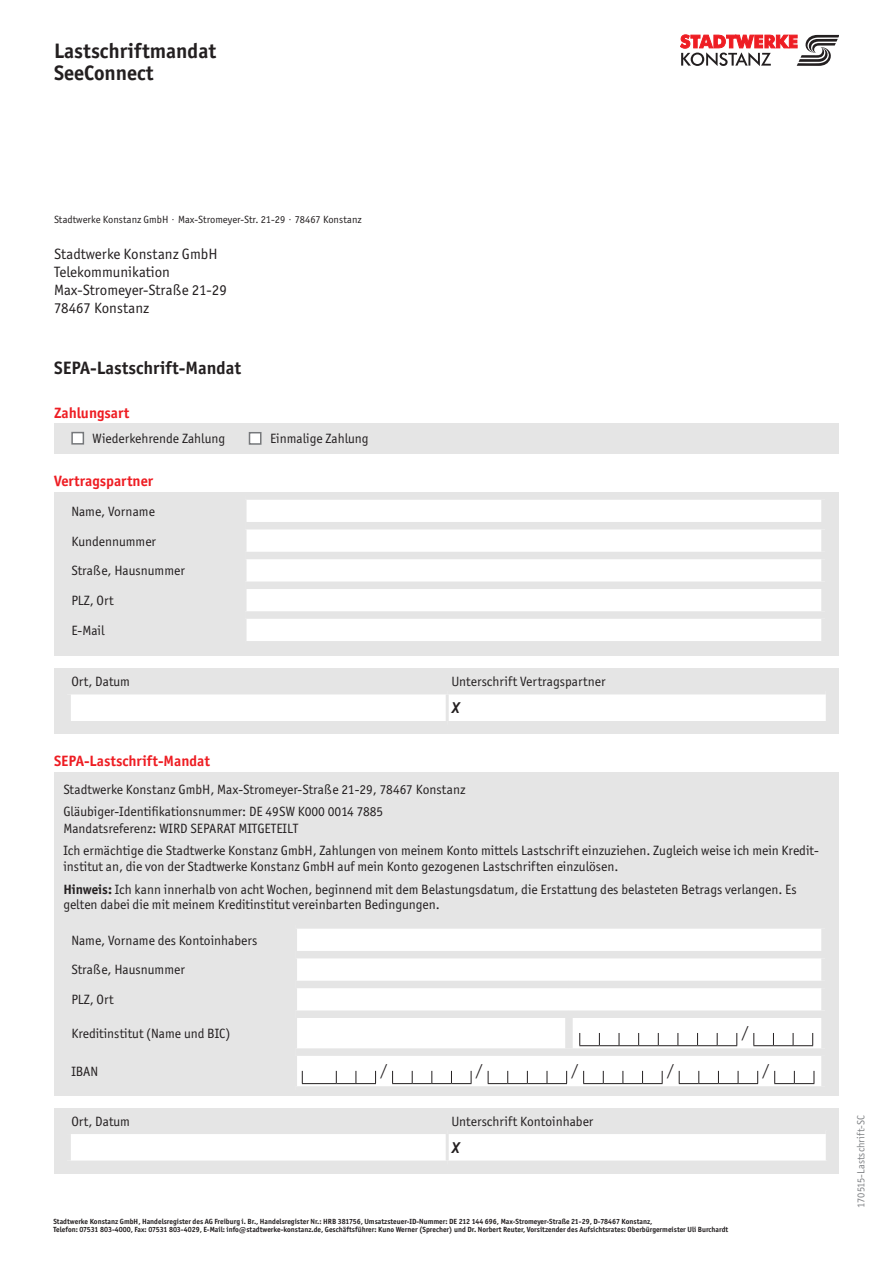
<style>
.page{position:relative;width:893px;height:1263px;background:#fff}
.page>*{position:absolute;margin:0;border:0;box-sizing:border-box;transform-origin:0 0}
.t1{font:700 21px/22.5px "Officina Sans ITC Std";color:#231f20}
.t2{font:700 18px "Officina Sans ITC Std";color:#231f20}
.t3{font:15px/18px "Officina Sans ITC Std";color:#231f20}
.t4{font:700 15px "Officina Sans ITC Std";color:#ee1d23}
.t5{font:italic 700 15px "Arial";color:#231f20;scale:.8 1}
.t6{font:13.5px/22.5px "Officina Sans ITC Std";color:#231f20}
.t7{font:10.5px "Officina Sans ITC Std";color:#231f20}
.t8{font:10.5px "Officina Sans ITC Std";color:#808285}
.t9{font:700 7.5px/7.9px "Officina Sans ITC Std";color:#231f20}
.s1{font-weight:700}
</style>
<div class="page">
<svg style="left:680px;top:35px;width:159px;height:31px"></svg>
<div style="left:54px;top:492px;width:785px;height:164px;background:#e5e5e5"></div>
<div style="left:247px;top:500px;width:574px;height:141px;background:#fff"></div>
<div style="left:245px;top:522px;width:584px;height:7px;background:#e5e5e5"></div>
<div style="left:245px;top:552px;width:584px;height:7px;background:#e5e5e5"></div>
<div style="left:245px;top:581px;width:584px;height:8px;background:#e5e5e5"></div>
<div style="left:245px;top:611px;width:584px;height:8px;background:#e5e5e5"></div>
<div style="left:54px;top:669px;width:785px;height:65px;background:#e5e5e5"></div>
<div style="left:71px;top:694px;width:755px;height:27px;background:#fff"></div>
<hr style="left:446px;top:694px;width:3px;height:27px;background:#e5e5e5">
<div style="left:54px;top:772px;width:785px;height:323px;background:#e5e5e5"></div>
<div style="left:297px;top:929px;width:524px;height:157px;background:#fff"></div>
<div style="left:296px;top:951px;width:273px;height:7px;background:#e5e5e5"></div>
<div style="left:569px;top:951px;width:260px;height:7px;background:#e5e5e5"></div>
<div style="left:296px;top:981px;width:273px;height:7px;background:#e5e5e5"></div>
<div style="left:569px;top:981px;width:260px;height:7px;background:#e5e5e5"></div>
<div style="left:296px;top:1010px;width:273px;height:8px;background:#e5e5e5"></div>
<div style="left:569px;top:1010px;width:260px;height:8px;background:#e5e5e5"></div>
<div style="left:565px;top:1018px;width:8px;height:30px;background:#e5e5e5"></div>
<div style="left:296px;top:1048px;width:273px;height:8px;background:#e5e5e5"></div>
<div style="left:569px;top:1048px;width:260px;height:8px;background:#e5e5e5"></div>
<svg style="left:579px;top:1020px;width:234px;height:26px"></svg>
<svg style="left:302px;top:1058px;width:513px;height:26px"></svg>
<div style="left:54px;top:1108px;width:785px;height:65px;background:#e5e5e5"></div>
<div style="left:71px;top:1134px;width:755px;height:26px;background:#fff"></div>
<hr style="left:446px;top:1134px;width:3px;height:26px;background:#e5e5e5">
<div style="left:54px;top:424px;width:785px;height:30px;background:#e5e5e5"></div>
<div style="left:71px;top:432px;width:13px;height:13px;background:#fff;border:2px solid #76787b"></div>
<div style="left:249px;top:432px;width:12px;height:13px;background:#fff;border:2px solid #76787b"></div>
<h1 class="t1" style="left:54px;top:39px;width:164px">Lastschriftmandat<br>SeeConnect</h1>
<p class="t7" style="left:54px;top:214px;width:309px">Stadtwerke Konstanz GmbH · Max-Stromeyer-Str. 21-29 · 78467 Konstanz</p>
<p class="t3" style="left:54px;top:245px;width:174px">Stadtwerke Konstanz GmbH<br>Telekommunikation<br>Max-Stromeyer-Straße 21-29<br>78467 Konstanz</p>
<h2 class="t2" style="left:54px;top:357px;width:189px">SEPA-Lastschrift-Mandat</h2>
<p class="t4" style="left:54px;top:404px;width:77px">Zahlungsart</p>
<p class="t6" style="left:93px;top:427px;width:134px">Wiederkehrende Zahlung</p>
<p class="t6" style="left:270px;top:427px;width:100px">Einmalige Zahlung</p>
<p class="t4" style="left:54px;top:472px;width:101px">Vertragspartner</p>
<p class="t6" style="left:71px;top:500px;width:85px">Name, Vorname</p>
<p class="t6" style="left:71px;top:530px;width:86px">Kundennummer</p>
<p class="t6" style="left:71px;top:559px;width:115px">Straße, Hausnummer</p>
<p class="t6" style="left:71px;top:589px;width:44px">PLZ, Ort</p>
<p class="t6" style="left:71px;top:619px;width:35px">E-Mail</p>
<p class="t6" style="left:71px;top:671px;width:60px">Ort, Datum</p>
<p class="t6" style="left:451px;top:671px;width:156px">Unterschrift Vertragspartner</p>
<p class="t5" style="left:451px;top:698px;width:12px">X</p>
<p class="t4" style="left:54px;top:752px;width:157px">SEPA-Lastschrift-Mandat</p>
<p class="t6" style="left:63px;top:778px;width:404px">Stadtwerke Konstanz GmbH, Max-Stromeyer-Straße 21-29, 78467 Konstanz<br>Gläubiger-Identifikationsnummer: DE 49SW K000 0014 7885</p>
<p class="t6" style="left:63px;top:817px;width:757px">Mandatsreferenz: WIRD SEPARAT MITGETEILT<br>Ich ermächtige die Stadtwerke Konstanz GmbH, Zahlungen von meinem Konto mittels Lastschrift einzuziehen. Zugleich weise ich mein Kredit-</p>
<p class="t6" style="left:63px;top:855px;width:735px">institut an, die von der Stadtwerke Konstanz GmbH auf mein Konto gezogenen Lastschriften einzulösen.<br><span class="s1">Hinweis:</span> Ich kann innerhalb von acht Wochen, beginnend mit dem Belastungsdatum, die Erstattung des belasteten Betrags verlangen. Es</p>
<p class="t6" style="left:63px;top:893px;width:378px">gelten dabei die mit meinem Kreditinstitut vereinbarten Bedingungen.</p>
<p class="t6" style="left:71px;top:929px;width:188px">Name, Vorname des Kontoinhabers</p>
<p class="t6" style="left:71px;top:958px;width:115px">Straße, Hausnummer</p>
<p class="t6" style="left:71px;top:988px;width:44px">PLZ, Ort</p>
<p class="t6" style="left:71px;top:1022px;width:161px">Kreditinstitut (Name und BIC)</p>
<p class="t3" style="left:742px;top:1023px;width:8px">/</p>
<p class="t6" style="left:71px;top:1060px;width:28px">IBAN</p>
<p class="t3" style="left:381px;top:1061px;width:8px">/</p>
<p class="t3" style="left:476px;top:1061px;width:8px">/</p>
<p class="t3" style="left:572px;top:1061px;width:8px">/</p>
<p class="t3" style="left:667px;top:1061px;width:8px">/</p>
<p class="t3" style="left:763px;top:1061px;width:8px">/</p>
<p class="t6" style="left:71px;top:1110px;width:60px">Ort, Datum</p>
<p class="t6" style="left:451px;top:1110px;width:144px">Unterschrift Kontoinhaber</p>
<p class="t5" style="left:451px;top:1137px;width:12px">X</p>
<p class="t9" style="left:54px;top:1217px;width:676px">Stadtwerke Konstanz GmbH, Handelsregister des AG Freiburg i. Br., Handelsregister Nr.: HRB 381756, Umsatzsteuer-ID-Nummer: DE 212 144 696, Max-Stromeyer-Straße 21-29, D-78467 Konstanz,<br>Telefon: 07531 803-4000, Fax: 07531 803-4029, E-Mail: info@stadtwerke-konstanz.de, Geschäftsführer: Kuno Werner (Sprecher) und Dr. Norbert Reuter, Vorsitzender des Aufsichtsrates: Oberbürgermeister Uli Burchardt</p>
<p class="t8" style="left:855px;top:1208px;width:94px;rotate:-90deg">170515-Lastschrift-SC</p>
</div>
